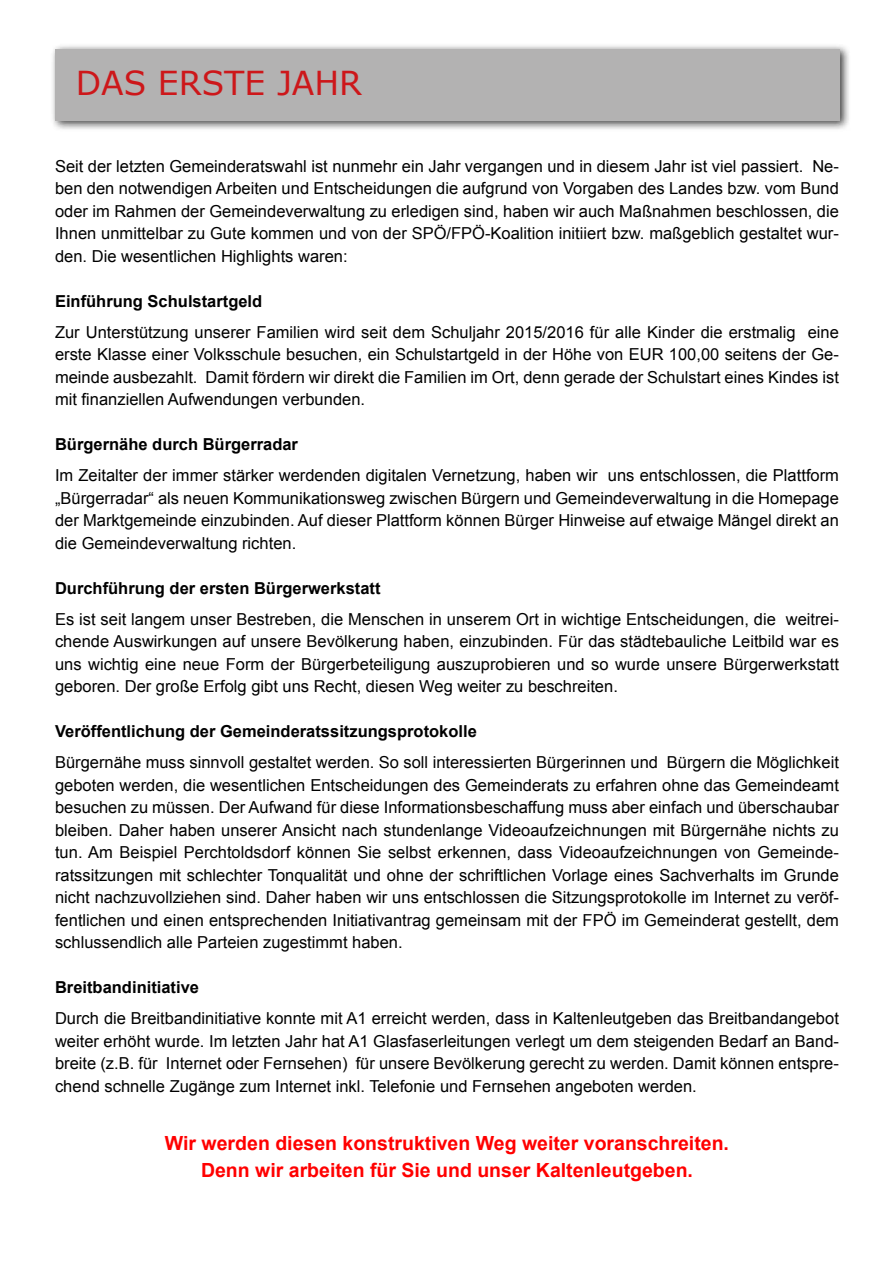
<style>
.page{position:relative;width:893px;height:1263px;background:#fff}
.page>*{position:absolute;margin:0;border:0;box-sizing:border-box;transform-origin:0 0}
.t1{font:33px "Verdana";color:#cd171a}
.t2{font:700 19.5px/27px "Arial";color:#f00;text-align:center}
.t3{font:16.5px/22.5px "Arial";color:#000;text-align:justify}
.t4{font:700 16.5px "Arial";color:#000}
</style>
<div class="page">
<div style="left:50px;top:43px;width:801px;height:89px;background:#000;opacity:.75"></div>
<div style="left:55px;top:49px;width:785px;height:72px;background:#b3b2b2"></div>
<h1 class="t1" style="left:76px;top:60px;width:288px">DAS ERSTE JAHR</h1>
<p class="t3" style="left:55px;top:155px;width:785px">Seit der letzten Gemeinderatswahl ist nunmehr ein Jahr vergangen und in diesem Jahr ist viel passiert. Ne&shy;ben den notwendigen Arbeiten und Entscheidungen die aufgrund von Vorgaben des Landes bzw. vom Bund oder im Rahmen der Gemeindeverwaltung zu erledigen sind, haben wir auch Maßnahmen beschlossen, die Ihnen unmittelbar zu Gute kommen und von der SPÖ/FPÖ-Koalition initiiert bzw. maßgeblich gestaltet wur&shy;den. Die wesentlichen Highlights waren:</p>
<p class="t4" style="left:55px;top:290px;width:209px">Einführung Schulstartgeld</p>
<p class="t3" style="left:55px;top:321px;width:785px">Zur Unterstützung unserer Familien wird seit dem Schuljahr 2015/2016 für alle Kinder die erstmalig eine erste Klasse einer Volksschule besuchen, ein Schulstartgeld in der Höhe von EUR 100,00 seitens der Ge&shy;meinde ausbezahlt. Damit fördern wir direkt die Familien im Ort, denn gerade der Schulstart eines Kindes ist mit finanziellen Aufwendungen verbunden.</p>
<p class="t4" style="left:55px;top:433px;width:244px">Bürgernähe durch Bürgerradar</p>
<p class="t3" style="left:55px;top:464px;width:785px">Im Zeitalter der immer stärker werdenden digitalen Vernetzung, haben wir uns entschlossen, die Plattform „Bürgerradar“ als neuen Kommunikationsweg zwischen Bürgern und Gemeindeverwaltung in die Homepage der Marktgemeinde einzubinden. Auf dieser Plattform können Bürger Hinweise auf etwaige Mängel direkt an die Gemeindeverwaltung richten.</p>
<p class="t4" style="left:55px;top:577px;width:327px">Durchführung der ersten Bürgerwerkstatt</p>
<p class="t3" style="left:55px;top:608px;width:785px">Es ist seit langem unser Bestreben, die Menschen in unserem Ort in wichtige Entscheidungen, die weitrei&shy;chende Auswirkungen auf unsere Bevölkerung haben, einzubinden. Für das städtebauliche Leitbild war es uns wichtig eine neue Form der Bürgerbeteiligung auszuprobieren und so wurde unsere Bürgerwerkstatt geboren. Der große Erfolg gibt uns Recht, diesen Weg weiter zu beschreiten.</p>
<p class="t4" style="left:55px;top:720px;width:423px">Veröffentlichung der Gemeinderatssitzungsprotokolle</p>
<p class="t3" style="left:55px;top:751px;width:785px">Bürgernähe muss sinnvoll gestaltet werden. So soll interessierten Bürgerinnen und Bürgern die Möglichkeit geboten werden, die wesentlichen Entscheidungen des Gemeinderats zu erfahren ohne das Gemeindeamt besuchen zu müssen. Der Aufwand für diese Informationsbeschaffung muss aber einfach und überschaubar bleiben. Daher haben unserer Ansicht nach stundenlange Videoaufzeichnungen mit Bürgernähe nichts zu tun. Am Beispiel Perchtoldsdorf können Sie selbst erkennen, dass Videoaufzeichnungen von Gemeinde&shy;ratssitzungen mit schlechter Tonqualität und ohne der schriftlichen Vorlage eines Sachverhalts im Grunde nicht nachzuvollziehen sind. Daher haben wir uns entschlossen die Sitzungsprotokolle im Internet zu veröf&shy;fentlichen und einen entsprechenden Initiativantrag gemeinsam mit der FPÖ im Gemeinderat gestellt, dem schlussendlich alle Parteien zugestimmt haben.</p>
<p class="t4" style="left:55px;top:976px;width:145px">Breitbandinitiative</p>
<p class="t3" style="left:55px;top:1007px;width:785px">Durch die Breitbandinitiative konnte mit A1 erreicht werden, dass in Kaltenleutgeben das Breitbandangebot weiter erhöht wurde. Im letzten Jahr hat A1 Glasfaserleitungen verlegt um dem steigenden Bedarf an Band&shy;breite (z.B. für Internet oder Fernsehen) für unsere Bevölkerung gerecht zu werden. Damit können entspre&shy;chend schnelle Zugänge zum Internet inkl. Telefonie und Fernsehen angeboten werden.</p>
<p class="t2" style="left:165px;top:1130px;width:566px">Wir werden diesen konstruktiven Weg weiter voranschreiten.<br>Denn wir arbeiten für Sie und unser Kaltenleutgeben.</p>
</div>
